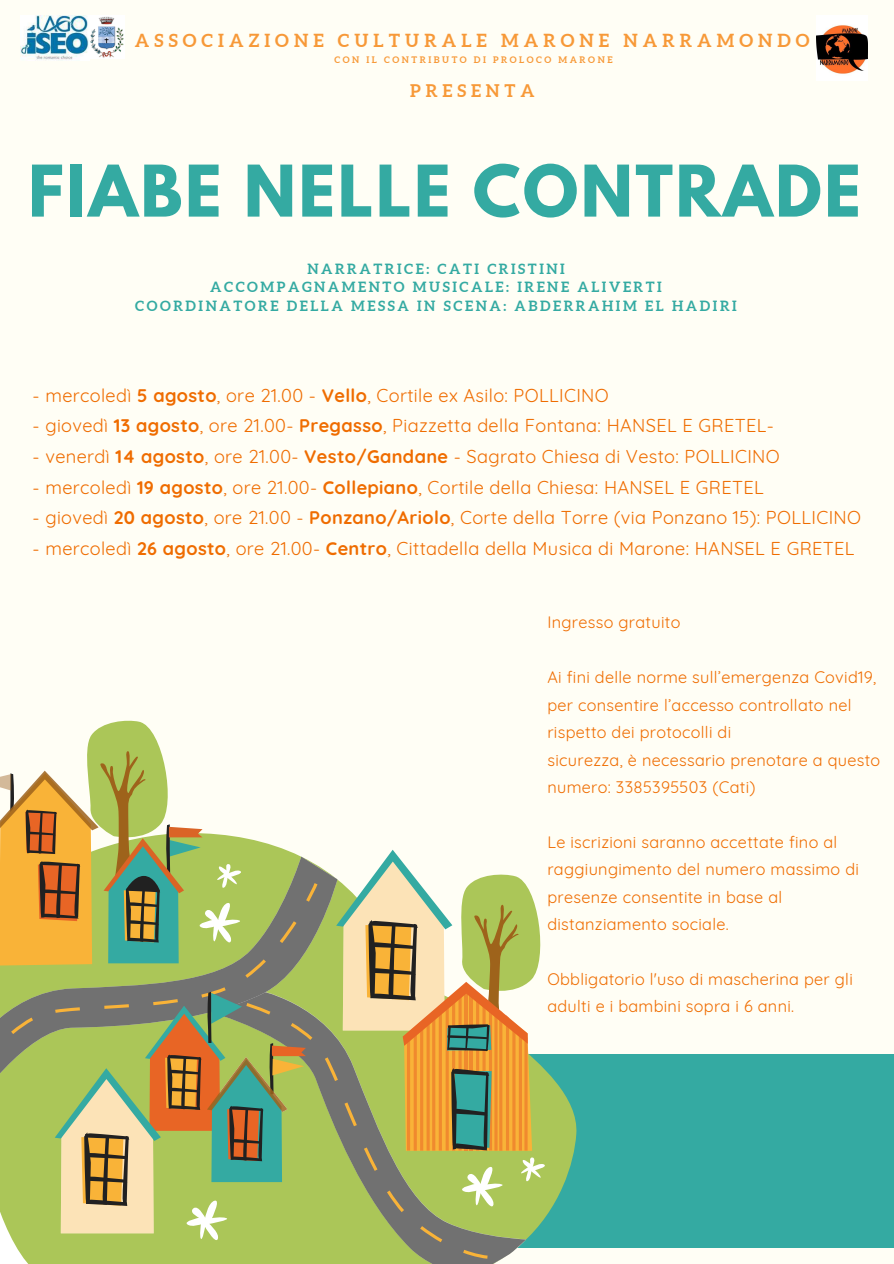
<style>
.page{position:relative;width:894px;height:1264px;background:#fff}
.page>*{position:absolute;margin:0;border:0;box-sizing:border-box;transform-origin:0 0}
.t1{font:700 63px "League Spartan";letter-spacing:.04em;color:#34aaa2}
.t2{font:18.15px "Quicksand";letter-spacing:.02em;color:#ef6c00}
.t3{font:700 18px "Aleo";letter-spacing:.28em;color:#f79938}
.t4{font:700 17.4px "Aleo";letter-spacing:.28em;color:#f79938}
.t5{font:16.2px/27.5px "Quicksand";letter-spacing:.02em;color:#ef6c00}
.t6{font:700 14.1px/18.8px "Aleo";letter-spacing:.18em;color:#34aaa2;text-align:center}
.t7{font:700 9px "Aleo";letter-spacing:.28em;color:#f79938}
.s1{font-weight:700}
</style>
<div class="page">
<div style="left:0;top:0;width:893px;height:1263px;background:#fffef5"></div>
<div style="left:0;top:1054px;width:893px;height:193px;background:#34aaa2"></div>
<svg style="left:0;top:838px;width:578px;height:425px;fill:#abc65d"></svg>
<svg style="left:208px;top:1150px;width:318px;height:113px;background:#a4b965"></svg>
<svg style="left:0;top:856px;width:336px;height:251px;background:#a5ba65"></svg>
<svg style="left:246px;top:1003px;width:241px;height:255px;background:#9aaa5f"></svg>
<svg style="left:0;top:883px;width:317px;height:186px;background:#909c64"></svg>
<svg style="left:336px;top:849px;width:212px;height:301px"></svg>
<svg style="left:55px;top:991px;width:251px;height:253px;background:#a5aa67"></svg>
<svg style="left:458px;top:1165px;width:49px;height:45px;background:#c0d482"></svg>
<svg style="left:520px;top:1156px;width:27px;height:26px"></svg>
<svg style="left:0;top:720px;width:244px;height:245px"></svg>
<img style="left:816px;top:25px;width:51px;height:49px">
<img style="left:20px;top:15px;width:69px;height:45px">
<img style="left:90px;top:16px;width:34px;height:42px">
<p class="t3" style="left:135px;top:30px;width:676px">ASSOCIAZIONE CULTURALE MARONE NARRAMONDO</p>
<p class="t7" style="left:334px;top:54px;width:279px">CON IL CONTRIBUTO DI PROLOCO MARONE</p>
<p class="t4" style="left:410px;top:80px;width:126px">PRESENTA</p>
<h1 class="t1" style="left:28px;top:160px;width:833px">FIABE NELLE CONTRADE</h1>
<p class="t6" style="left:135px;top:259px;width:603px">NARRATRICE: CATI CRISTINI<br>ACCOMPAGNAMENTO MUSICALE: IRENE ALIVERTI<br>COORDINATORE DELLA MESSA IN SCENA: ABDERRAHIM EL HADIRI</p>
<p class="t2" style="left:33px;top:383px;width:577px">- mercoledì <span class="s1">5 agosto</span>, ore 21.00 - <span class="s1">Vello</span>, Cortile ex Asilo: POLLICINO</p>
<p class="t2" style="left:33px;top:414px;width:742px">- giovedì <span class="s1">13 agosto</span>, ore 21.00- <span class="s1">Pregasso</span>, Piazzetta della Fontana: HANSEL E GRETEL-</p>
<p class="t2" style="left:33px;top:445px;width:748px">- venerdì <span class="s1">14 agosto</span>, ore 21.00- <span class="s1">Vesto/Gandane</span> - Sagrato Chiesa di Vesto: POLLICINO</p>
<p class="t2" style="left:33px;top:475px;width:732px">- mercoledì <span class="s1">19 agosto</span>, ore 21.00- <span class="s1">Collepiano</span>, Cortile della Chiesa: HANSEL E GRETEL</p>
<p class="t2" style="left:33px;top:506px;width:829px">- giovedì <span class="s1">20 agosto</span>, ore 21.00 - <span class="s1">Ponzano/Ariolo</span>, Corte della Torre (via Ponzano 15): POLLICINO</p>
<p class="t2" style="left:33px;top:537px;width:823px">- mercoledì <span class="s1">26 agosto</span>, ore 21.00- <span class="s1">Centro</span>, Cittadella della Musica di Marone: HANSEL E GRETEL</p>
<p class="t5" style="left:547px;top:608px;width:134px">Ingresso gratuito</p>
<p class="t5" style="left:547px;top:663px;width:334px">Ai fini delle norme sull’emergenza Covid19, per consentire l’accesso controllato nel rispetto dei protocolli di<br>sicurezza, è necessario prenotare a questo numero: 3385395503 (Cati)</p>
<p class="t5" style="left:547px;top:828px;width:313px">Le iscrizioni saranno accettate fino al raggiungimento del numero massimo di presenze consentite in base al distanziamento sociale.</p>
<p class="t5" style="left:547px;top:964px;width:307px">Obbligatorio l'uso di mascherina per gli adulti e i bambini sopra i 6 anni.</p>
</div>
